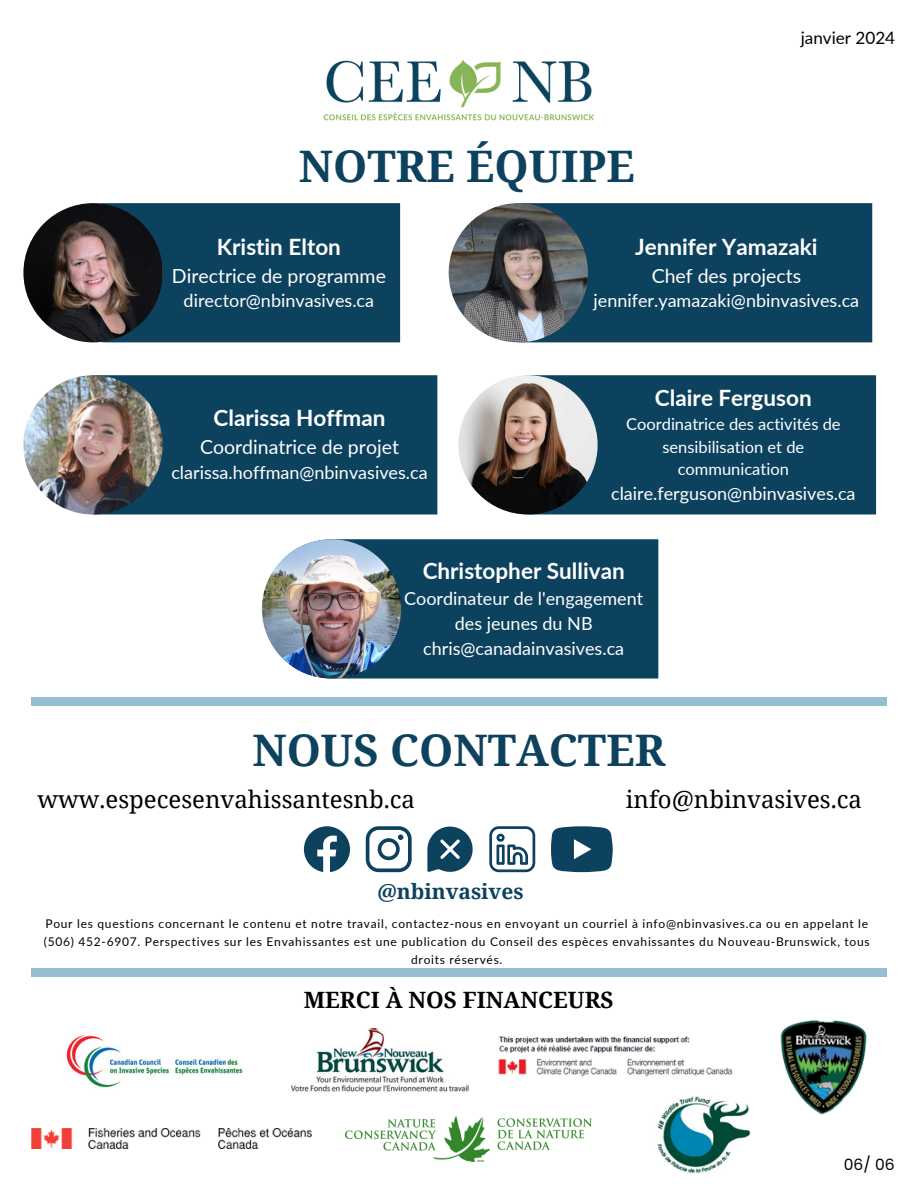
<style>
.page{position:relative;width:918px;height:1188px;background:#fff}
.page>*{position:absolute;margin:0;border:0;box-sizing:border-box;transform-origin:0 0}
.t1{font:700 43.5px "Noto Serif";color:#0d425f}
.t2{font:24px "Noto Serif";color:#000}
.t3{font:700 22.5px "Lato";color:#fff}
.t4{font:700 22.5px "Noto Serif";color:#000}
.t5{font:700 21px "Noto Serif";color:#0d425f}
.t6{font:19.5px "Lato";color:#fff}
.t7{font:18px/24.8px "Lato";color:#fff;text-align:center}
.t8{font:17.1px "Lato";color:#000}
.t9{font:16.5px/22.5px "Lato";color:#fff;text-align:center}
.t10{font:15.45px "Poppins";color:#000}
.t11{font:12px/18px "Lato";letter-spacing:.06em;color:#000;text-align:center}
</style>
<div class="page">
<div style="left:31px;top:697px;width:856px;height:8px;background:#95bed2"></div>
<img style="left:291px;top:1028px;width:178px;height:64px">
<img style="left:780px;top:1020px;width:87px;height:95px">
<img style="left:66px;top:1034px;width:177px;height:54px">
<img style="left:345px;top:1116px;width:247px;height:45px">
<img style="left:31px;top:1129px;width:281px;height:20px">
<img style="left:657px;top:1096px;width:93px;height:78px">
<img style="left:498px;top:1036px;width:235px;height:41px">
<div style="left:455px;top:203px;width:417px;height:139px;background:#0d425f"></div>
<img style="left:449px;top:203px;width:139px;height:139px;border-radius:50%">
<div style="left:39px;top:203px;width:361px;height:139px;background:#0d425f"></div>
<img style="left:23px;top:203px;width:140px;height:139px;border-radius:50%">
<div style="left:44px;top:375px;width:393px;height:140px;background:#0d425f"></div>
<img style="left:23px;top:375px;width:140px;height:140px;border-radius:50%">
<div style="left:536px;top:375px;width:340px;height:140px;background:#0d425f"></div>
<img style="left:458px;top:375px;width:140px;height:140px;border-radius:50%">
<div style="left:264px;top:539px;width:394px;height:140px;background:#0d425f"></div>
<img style="left:262px;top:539px;width:139px;height:140px;border-radius:50%">
<div style="left:31px;top:968px;width:856px;height:8px;background:#95bed2"></div>
<svg style="left:304px;top:826px;width:46px;height:46px"></svg>
<svg style="left:366px;top:826px;width:46px;height:46px"></svg>
<svg style="left:427px;top:826px;width:46px;height:46px"></svg>
<svg style="left:489px;top:826px;width:46px;height:46px"></svg>
<svg style="left:551px;top:826px;width:62px;height:46px;background:#305d76"></svg>
<img style="left:323px;top:60px;width:272px;height:61px">
<p class="t1" style="left:299px;top:136px;width:337px">NOTRE ÉQUIPE</p>
<p class="t8" style="left:801px;top:27px;width:96px">janvier 2024</p>
<p class="t3" style="left:217px;top:232px;width:126px">Kristin Elton</p>
<p class="t6" style="left:172px;top:263px;width:216px">Directrice de programme</p>
<p class="t7" style="left:184px;top:288px;width:192px">director@nbinvasives.ca</p>
<p class="t3" style="left:214px;top:403px;width:174px">Clarissa Hoffman</p>
<p class="t6" style="left:200px;top:435px;width:200px">Coordinatrice de projet</p>
<p class="t7" style="left:171px;top:459px;width:258px">clarissa.hoffman@nbinvasives.ca</p>
<p class="t3" style="left:635px;top:232px;width:184px">Jennifer Yamazaki</p>
<p class="t6" style="left:652px;top:263px;width:151px">Chef des projects</p>
<p class="t7" style="left:594px;top:288px;width:267px">jennifer.yamazaki@nbinvasives.ca</p>
<p class="t3" style="left:655px;top:384px;width:158px">Claire Ferguson</p>
<p class="t9" style="left:626px;top:412px;width:216px">Coordinatrice des activités de sensibilisation et de communication</p>
<p class="t7" style="left:611px;top:480px;width:246px">claire.ferguson@nbinvasives.ca</p>
<p class="t3" style="left:423px;top:557px;width:204px">Christopher Sullivan</p>
<p class="t7" style="left:404px;top:586px;width:241px">Coordinateur de l'engagement des jeunes du NB</p>
<p class="t7" style="left:423px;top:635px;width:203px">chris@canadainvasives.ca</p>
<p class="t1" style="left:252px;top:719px;width:415px">NOUS CONTACTER</p>
<p class="t2" style="left:626px;top:783px;width:238px">info@nbinvasives.ca</p>
<p class="t2" style="left:37px;top:783px;width:379px">www.especesenvahissantesnb.ca</p>
<p class="t5" style="left:377px;top:877px;width:148px">@nbinvasives</p>
<p class="t11" style="left:44px;top:914px;width:827px">Pour les questions concernant le contenu et notre travail, contactez-nous en envoyant un courriel à info@nbinvasives.ca ou en appelant le (506) 452-6907. Perspectives sur les Envahissantes est une publication du Conseil des espèces envahissantes du Nouveau-Brunswick, tous droits réservés.</p>
<p class="t4" style="left:304px;top:984px;width:311px">MERCI À NOS FINANCEURS</p>
<p class="t10" style="left:844px;top:1154px;width:52px">06/ 06</p>
</div>
